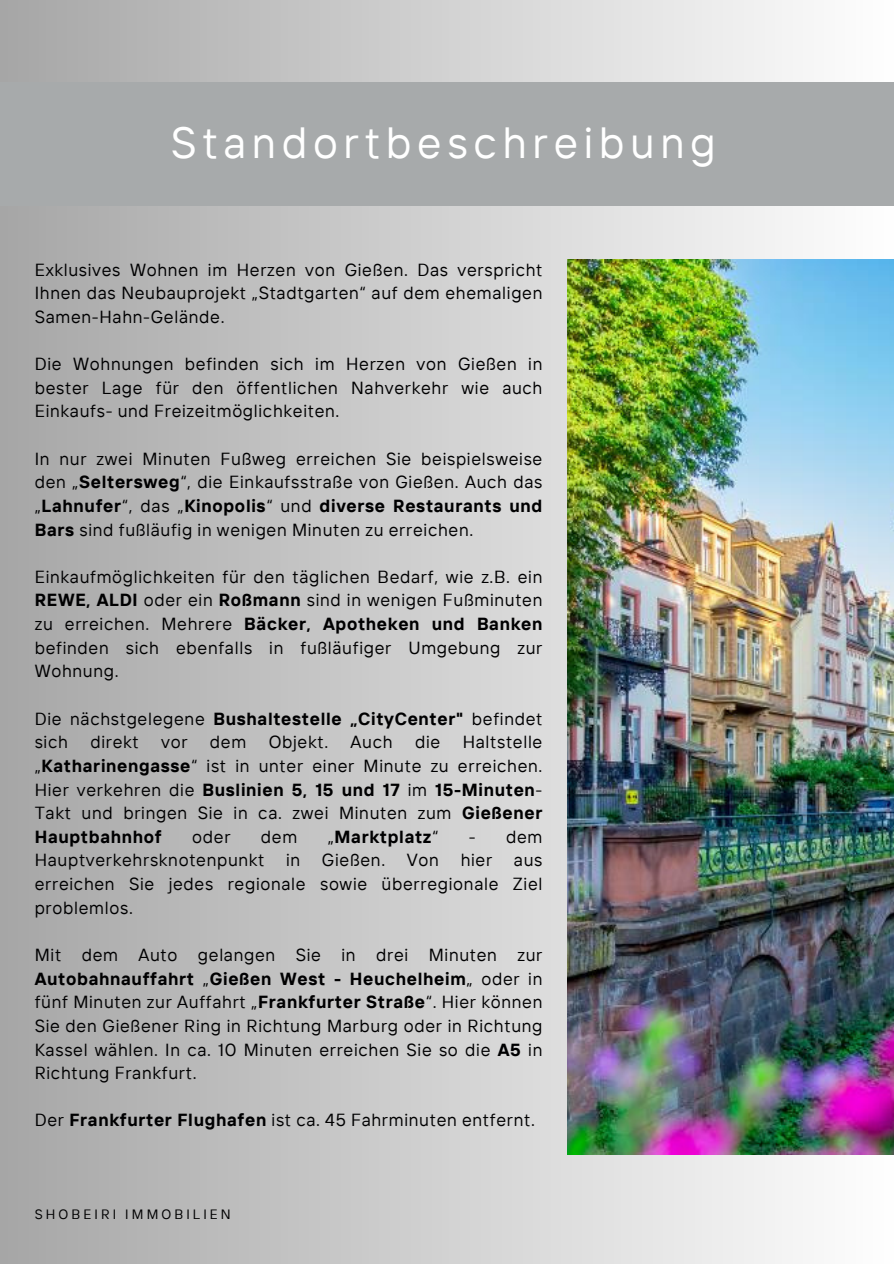
<style>
.page{position:relative;width:894px;height:1264px;background:#fff}
.page>*{position:absolute;margin:0;border:0;box-sizing:border-box;transform-origin:0 0}
.t1{font:43.5px "TT Interphases";letter-spacing:.13em;color:#fff}
.t2{font:17.4px/23.7px "TT Interphases";letter-spacing:.04em;color:#000001;text-align:justify}
.t3{font:700 17.4px "TT Interphases";letter-spacing:.04em;color:#000001}
.t4{font:13.5px "TT Interphases";letter-spacing:.23em;color:#000001}
.s1{font-weight:700}
.s2{font-weight:400}
</style>
<div class="page">
<div style="left:0;top:0;width:893px;height:1263px;background:linear-gradient(to right,#a6a6a6,#fdfdfd)"></div>
<img style="left:567px;top:259px;width:326px;height:895px">
<div style="left:0;top:82px;width:893px;height:123px;background:#a7aaab"></div>
<h1 class="t1" style="left:171px;top:114px;width:546px">Standortbeschreibung</h1>
<h2 class="t2" style="left:35px;top:257px;width:509px">Exklusives Wohnen im Herzen von Gießen. Das verspricht Ihnen das Neubauprojekt „Stadtgarten“ auf dem ehemaligen Samen-Hahn-Gelände.</h2>
<h2 class="t2" style="left:35px;top:352px;width:509px">Die Wohnungen befinden sich im Herzen von Gießen in bester Lage für den öffentlichen Nahverkehr wie auch Einkaufs- und Freizeitmöglichkeiten.</h2>
<h2 class="t2" style="left:35px;top:446px;width:509px">In nur zwei Minuten Fußweg erreichen Sie beispielsweise den „<span class="s1">Seltersweg</span>“, die Einkaufsstraße von Gießen. Auch das „<span class="s1">Lahnufer</span>“, das „<span class="s1">Kinopolis</span>“ und <span class="s1">diverse Restaurants und Bars</span> sind fußläufig in wenigen Minuten zu erreichen.</h2>
<h2 class="t2" style="left:35px;top:564px;width:509px">Einkaufmöglichkeiten für den täglichen Bedarf, wie z.B. ein <span class="s1">REWE, ALDI</span> oder ein <span class="s1">Roßmann</span> sind in wenigen Fußminuten zu erreichen. Mehrere <span class="s1">Bäcker, Apotheken und Banken </span>befinden sich ebenfalls in fußläufiger Umgebung zur Wohnung.</h2>
<h2 class="t2" style="left:35px;top:706px;width:509px">Die nächstgelegene <span class="s1">Bushaltestelle „CityCenter"</span> befindet sich</h2>
<h2 class="t2" style="left:90px;top:730px;width:50px">direkt</h2>
<h2 class="t2" style="left:161px;top:730px;width:28px">vor</h2>
<h2 class="t2" style="left:210px;top:730px;width:38px">dem</h2>
<h2 class="t2" style="left:269px;top:730px;width:61px">Objekt.</h2>
<h2 class="t2" style="left:350px;top:730px;width:43px">Auch</h2>
<h2 class="t2" style="left:415px;top:730px;width:27px">die</h2>
<h2 class="t2" style="left:35px;top:730px;width:509px;text-indent:428px">Haltstelle „<span class="s1">Katharinengasse</span>“ ist in unter einer Minute zu erreichen.<br>Hier verkehren die <span class="s1">Buslinien 5, 15 und 17</span> im <span class="s1">15-Minuten</span>-Takt und bringen Sie in ca. zwei Minuten zum <span class="s1">Gießener Hauptbahnhof</span></h2>
<h2 class="t2" style="left:35px;top:824px;width:509px;text-indent:434px">- dem Hauptverkehrsknotenpunkt in Gießen. Von hier aus erreichen Sie jedes regionale sowie überregionale Ziel problemlos.</h2>
<h2 class="t2" style="left:35px;top:942px;width:509px">Mit dem Auto gelangen Sie in drei Minuten zur <span class="s1">Autobahnauffahrt</span> „<span class="s1">Gießen West - Heuchelheim</span>„ oder in fünf Minuten zur Auffahrt „<span class="s1">Frankfurter Straße</span>“. Hier können Sie den Gießener Ring in Richtung Marburg oder in Richtung Kassel wählen. In ca. 10 Minuten erreichen Sie so die <span class="s1">A5</span> in Richtung Frankfurt.</h2>
<h2 class="t2" style="left:35px;top:1108px;width:501px">Der <span class="s1">Frankfurter Flughafen</span> ist ca. 45 Fahrminuten entfernt.</h2>
<h2 class="t2" style="left:192px;top:824px;width:40px">oder</h2>
<h2 class="t2" style="left:261px;top:824px;width:38px">dem</h2>
<h2 class="t3" style="left:327px;top:825px;width:112px"><span class="s2">„</span>Marktplatz<span class="s2">“</span></h2>
<p class="t4" style="left:35px;top:1205px;width:197px">SHOBEIRI IMMOBILIEN</p>
</div>
